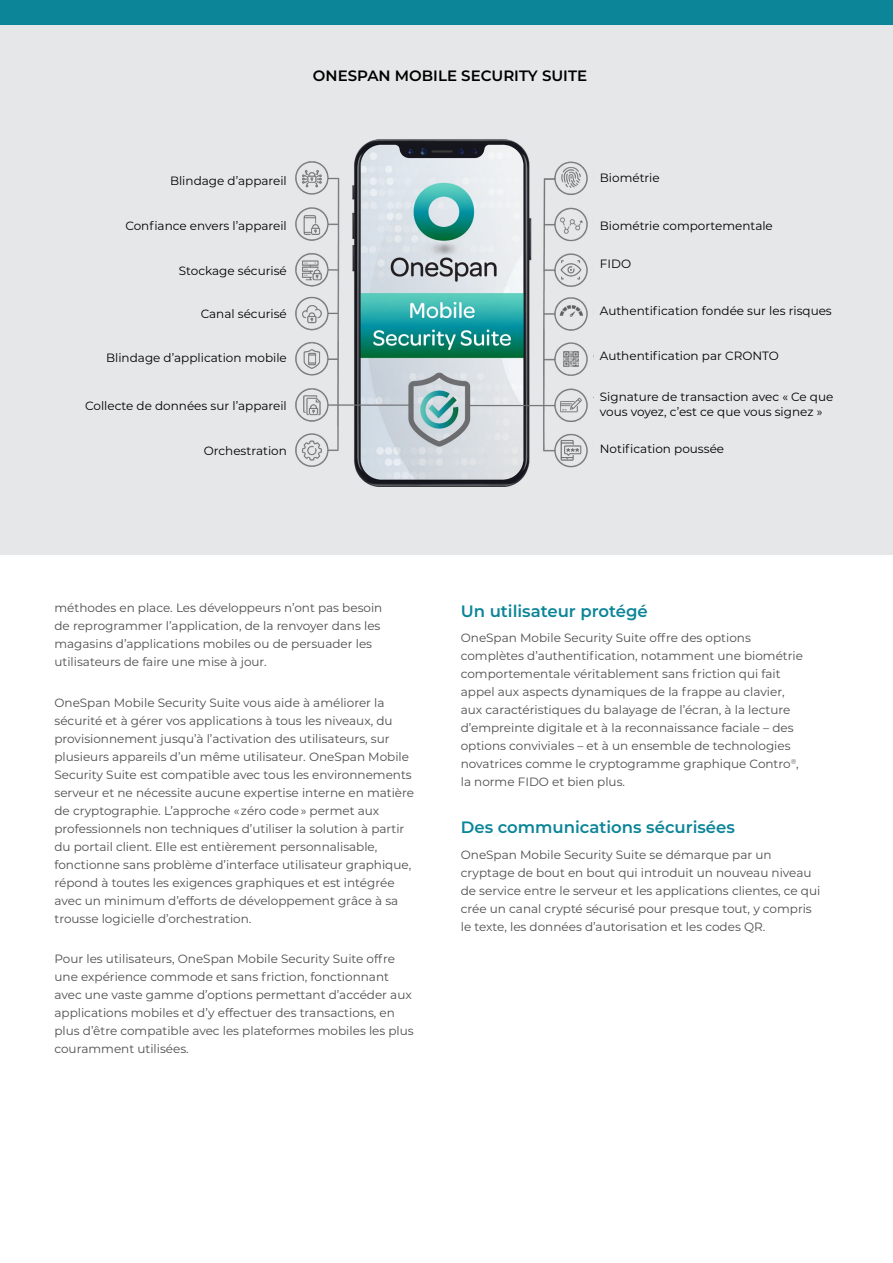
<style>
.page{position:relative;width:893px;height:1263px;background:#fff}
.page>*{position:absolute;margin:0;border:0;box-sizing:border-box;transform-origin:0 0}
.t1{font:600 16.5px "Montserrat";color:#0c8598}
.t2{font:600 15px "Montserrat";color:#000}
.t3{font:12px/18px "Montserrat";color:#4d4d4f}
.t4{font:12px/15px "Montserrat";color:#000}
</style>
<div class="page">
<div style="left:0;top:24px;width:893px;height:531px;background:#e6e7e8"></div>
<div style="left:0;top:0;width:893px;height:24px;background:#0c8598"></div>
<img style="left:295px;top:139px;width:293px;height:348px">
<p class="t2" style="left:313px;top:65px;width:276px">ONESPAN MOBILE SECURITY SUITE</p>
<p class="t4" style="left:170px;top:173px;width:118px">Blindage d’appareil</p>
<p class="t4" style="left:125px;top:218px;width:163px">Confiance envers l’appareil</p>
<p class="t4" style="left:179px;top:262px;width:110px">Stockage sécurisé</p>
<p class="t4" style="left:201px;top:305px;width:88px">Canal sécurisé</p>
<p class="t4" style="left:106px;top:350px;width:182px">Blindage d’application mobile</p>
<p class="t4" style="left:85px;top:398px;width:203px">Collecte de données sur l’appareil</p>
<p class="t4" style="left:204px;top:442px;width:85px">Orchestration</p>
<p class="t4" style="left:600px;top:170px;width:61px">Biométrie</p>
<p class="t4" style="left:600px;top:218px;width:175px">Biométrie comportementale</p>
<p class="t4" style="left:600px;top:255px;width:33px">FIDO</p>
<p class="t4" style="left:600px;top:302px;width:233px">Authentification fondée sur les risques</p>
<p class="t4" style="left:600px;top:348px;width:181px">Authentification par CRONTO</p>
<p class="t4" style="left:600px;top:389px;width:235px">Signature de transaction avec « Ce que vous voyez, c’est ce que vous signez »</p>
<p class="t4" style="left:600px;top:441px;width:126px">Notification poussée</p>
<p class="t3" style="left:54px;top:598px;width:329px">méthodes en place. Les développeurs n’ont pas besoin de reprogrammer l’application, de la renvoyer dans les magasins d’applications mobiles ou de persuader les utilisateurs de faire une mise à jour.</p>
<p class="t3" style="left:54px;top:693px;width:361px">OneSpan Mobile Security Suite vous aide à améliorer la sécurité et à gérer vos applications à tous les niveaux, du provisionnement jusqu’à l’activation des utilisateurs, sur plusieurs appareils d’un même utilisateur. OneSpan Mobile Security Suite est compatible avec tous les environnements serveur et ne nécessite aucune expertise interne en matière de cryptographie. L’approche « zéro code » permet aux professionnels non techniques d’utiliser la solution à partir du portail client. Elle est entièrement personnalisable, fonctionne sans problème d’interface utilisateur graphique, répond à toutes les exigences graphiques et est intégrée avec un minimum d’efforts de développement grâce à sa trousse logicielle d’orchestration.</p>
<p class="t3" style="left:54px;top:949px;width:361px">Pour les utilisateurs, OneSpan Mobile Security Suite offre une expérience commode et sans friction, fonctionnant avec une vaste gamme d’options permettant d’accéder aux applications mobiles et d’y effectuer des transactions, en plus d’être compatible avec les plateformes mobiles les plus couramment utilisées.</p>
<h1 class="t1" style="left:461px;top:599px;width:189px">Un utilisateur protégé</h1>
<p class="t3" style="left:461px;top:628px;width:344px">OneSpan Mobile Security Suite offre des options complètes d’authentification, notamment une biométrie comportementale véritablement sans friction qui fait appel aux aspects dynamiques de la frappe au clavier, aux caractéristiques du balayage de l’écran, à la lecture d’empreinte digitale et à la reconnaissance faciale – des options conviviales – et à un ensemble de technologies novatrices comme le cryptogramme graphique Contro<sup>®</sup>, la norme FIDO et bien plus.</p>
<h1 class="t1" style="left:461px;top:816px;width:276px">Des communications sécurisées</h1>
<p class="t3" style="left:461px;top:845px;width:361px">OneSpan Mobile Security Suite se démarque par un cryptage de bout en bout qui introduit un nouveau niveau de service entre le serveur et les applications clientes, ce qui crée un canal crypté sécurisé pour presque tout, y compris le texte, les données d’autorisation et les codes QR.</p>
</div>
